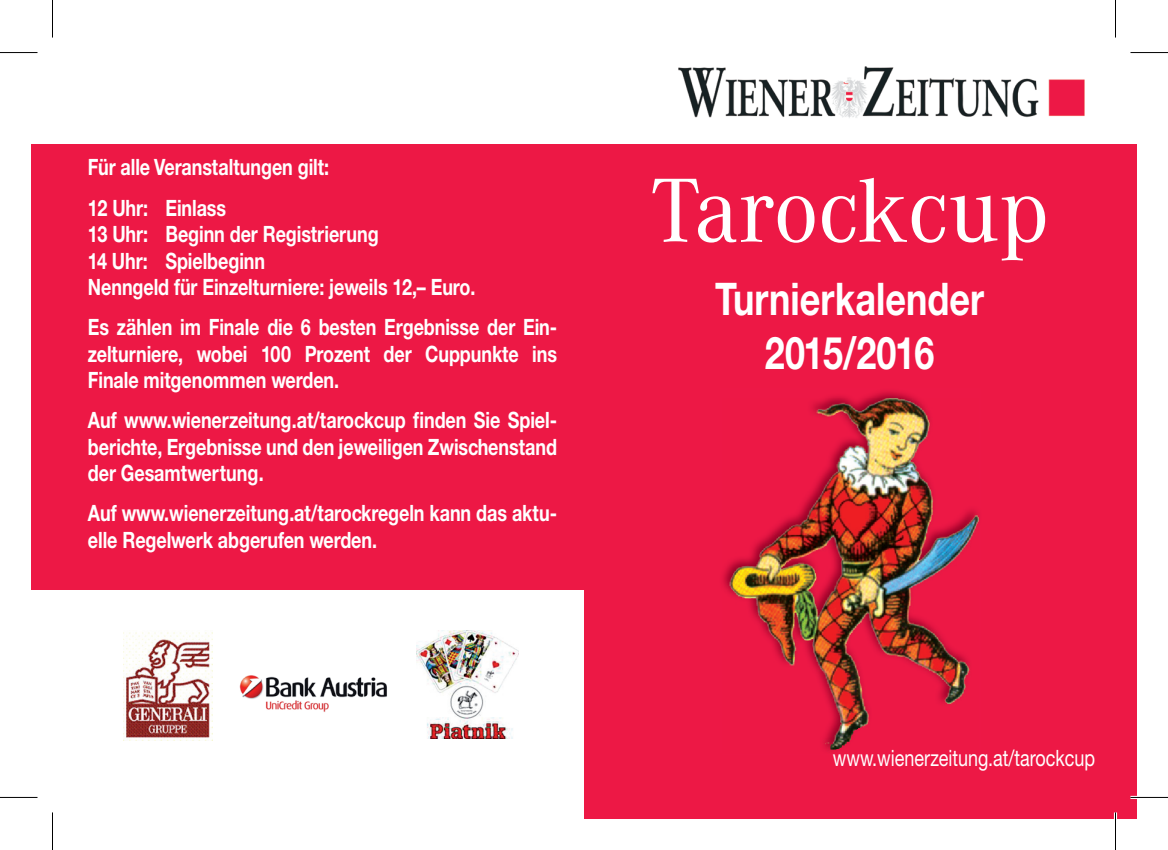
<style>
.page{position:relative;width:1168px;height:850px;background:#fff}
.page>*{position:absolute;margin:0;border:0;box-sizing:border-box;transform-origin:0 0}
.t1{font:94.25px "Corporate A";color:#fff}
.t2{font:700 45px/54px "Helvetica Neue CE";color:#fff;text-align:center;scale:.8 1}
.t3{font:700 22.5px/26.2px "Helvetica Neue CE";letter-spacing:-.005em;color:#fff;scale:.8 1}
.t4{font:22.5px "Helvetica Neue CE";color:#fff;scale:.8 1}
</style>
<div class="page">
<div style="left:31px;top:144px;width:559px;height:445px;background:#ed1845"></div>
<img style="left:678px;top:66px;width:407px;height:52px">
<div style="left:584px;top:144px;width:553px;height:674px;background:#ed1845"></div>
<img style="left:723px;top:399px;width:255px;height:353px">
<img style="left:123px;top:632px;width:90px;height:108px">
<img style="left:417px;top:630px;width:102px;height:108px">
<img style="left:239px;top:675px;width:148px;height:37px">
<hr style="left:1130px;top:795px;width:38px;height:3px;background:#fff">
<hr style="left:1114px;top:812px;width:3px;height:37px;background:#fff">
<hr style="left:0;top:52px;width:38px;height:1px;background:#000">
<hr style="left:1130px;top:52px;width:38px;height:1px;background:#000">
<hr style="left:0;top:796px;width:38px;height:1px;background:#000">
<hr style="left:1130px;top:796px;width:38px;height:1px;background:#000">
<hr style="left:52px;top:0;width:1px;height:38px;background:#000">
<hr style="left:52px;top:812px;width:1px;height:37px;background:#000">
<hr style="left:1115px;top:0;width:1px;height:38px;background:#000">
<hr style="left:1115px;top:812px;width:1px;height:37px;background:#000">
<p class="t3" style="left:88px;top:147px;width:303px;line-height:40.5px">Für alle Veranstaltungen gilt:<br>12 Uhr: Einlass</p>
<p class="t3" style="left:88px;top:221px;width:486px">13 Uhr: Beginn der Registrierung<br>14 Uhr: Spielbeginn<br>Nenngeld für Einzelturniere: jeweils 12,– Euro.</p>
<p class="t3" style="left:88px;top:314px;width:588px;text-align:justify">Es zählen im Finale die 6 besten Ergebnisse der Ein&shy;zelturniere, wobei 100 Prozent der Cuppunkte ins Finale mitgenommen werden.</p>
<p class="t3" style="left:88px;top:407px;width:588px;text-align:justify">Auf www.wienerzeitung.at/tarockcup finden Sie Spiel&shy;berichte, Ergebnisse und den jeweiligen Zwischenstand der Gesamtwertung.</p>
<p class="t3" style="left:88px;top:500px;width:588px">Auf www.wienerzeitung.at/tarockregeln kann das aktu&shy;elle Regelwerk abgerufen werden.</p>
<h1 class="t1" style="left:651px;top:159px;width:400px">Tarockcup</h1>
<h2 class="t2" style="left:715px;top:272px;width:338px">Turnierkalender<br>2015/2016</h2>
<p class="t4" style="left:833px;top:743px;width:329px">www.wienerzeitung.at/tarockcup</p>
</div>
